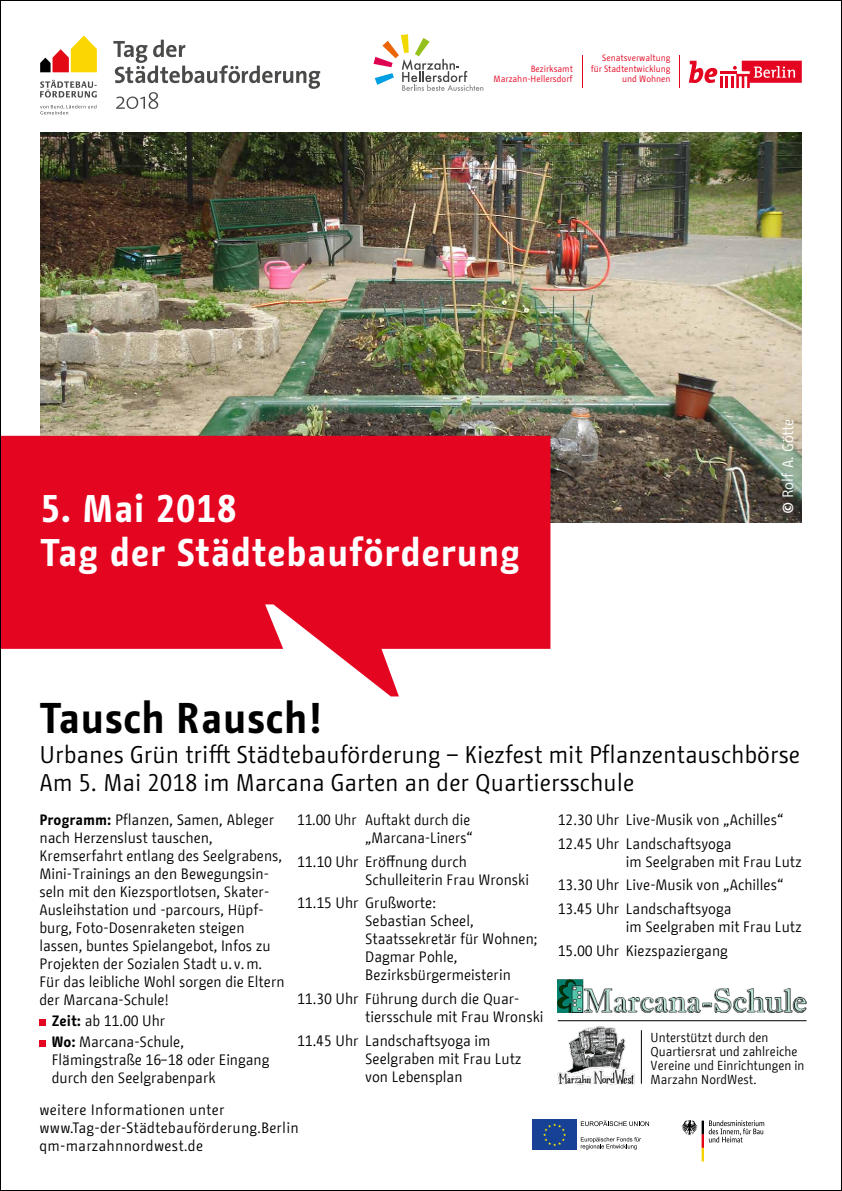
<style>
.page{position:relative;width:842px;height:1191px;background:#fff}
.page>*{position:absolute;margin:0;border:0;box-sizing:border-box;transform-origin:0 0}
.t1{font:700 43px "BMF Change";color:#000}
.t2{font:700 38.6px/44.4px "BMF Change";letter-spacing:.01em;color:#fff}
.t3{font:24px/27.2px "BMF Change";color:#000}
.t4{font:15px/18px "BMF Change";color:#000}
.t5{font:15px/18px "BMF Change";letter-spacing:.015em;color:#000}
.t6{font:15px "BMF Change";color:#fff}
.t7{font:13px/14px "BMF Change";color:#000}
.t8{font:9px/10.4px "BMF Change";color:#e40521;text-align:right}
.s1{font-weight:700}
</style>
<div class="page">
<img style="left:40px;top:132px;width:762px;height:391px">
<div style="left:39px;top:1019px;width:7px;height:7px;background:#e40521"></div>
<div style="left:39px;top:1040px;width:7px;height:7px;background:#e40521"></div>
<svg style="left:40px;top:36px;width:57px;height:36px"></svg>
<svg style="left:40px;top:105px;width:56px;height:9px"></svg>
<svg style="left:40px;top:80px;width:57px;height:18px"></svg>
<svg style="left:113px;top:40px;width:207px;height:69px"></svg>
<svg style="left:2px;top:436px;width:548px;height:260px;fill:#e40521"></svg>
<svg style="left:689px;top:61px;width:113px;height:27px"></svg>
<hr style="left:679px;top:56px;width:1px;height:32px;background:#e40521">
<hr style="left:582px;top:56px;width:1px;height:32px;background:#e40521">
<svg style="left:682px;top:1120px;width:82px;height:41px"></svg>
<div style="left:532px;top:1119px;width:45px;height:31px;background:#164194"></div>
<svg style="left:543px;top:1123px;width:23px;height:23px"></svg>
<svg style="left:581px;top:1120px;width:68px;height:6px"></svg>
<svg style="left:581px;top:1137px;width:60px;height:12px"></svg>
<svg style="left:373px;top:34px;width:110px;height:57px"></svg>
<img style="left:557px;top:1026px;width:78px;height:58px">
<hr style="left:641px;top:1030px;width:1px;height:53px;background:#000">
<img style="left:558px;top:979px;width:248px;height:33px">
<hr style="left:558px;top:1020px;width:248px;height:1px;background:#000">
<p class="t8" style="left:493px;top:63px;width:81px">Bezirksamt<br>Marzahn-Hellersdorf</p>
<p class="t8" style="left:591px;top:53px;width:81px">Senatsverwaltung für Stadtentwicklung und Wohnen</p>
<h2 class="t2" style="left:40px;top:485px;width:482px">5. Mai 2018<br>Tag der Städtebauförderung</h2>
<p class="t6" style="left:778px;top:514px;width:97px;rotate:-90deg"><span class="s1">©</span> Rolf A. Götte</p>
<h1 class="t1" style="left:39px;top:688px;width:285px">Tausch Rausch!</h1>
<h3 class="t3" style="left:39px;top:741px;width:762px">Urbanes Grün trifft Städtebauförderung – Kiezfest mit Pflanzentauschbörse<br>Am 5. Mai 2018 im Marcana Garten an der Quartiersschule</h3>
<p class="t5" style="left:39px;top:810px;width:236px"><span class="s1">Programm:</span> Pflanzen, Samen, Ableger nach Herzenslust tauschen,</p>
<p class="t4" style="left:39px;top:847px;width:247px">Kremserfahrt entlang des Seelgrabens, Mini-Trainings an den Bewegungsin&shy;seln mit den Kiezsportlotsen, Skater-Ausleihstation und -parcours, Hüpf&shy;burg, Foto-Dosenraketen steigen lassen, buntes Spielangebot, Infos zu Projekten der Sozialen Stadt u. v.m.<br>Für das leibliche Wohl sorgen die Eltern der Marcana-Schule!</p>
<p class="t4" style="left:52px;top:1010px;width:134px;line-height:21px"><span class="s1">Zeit:</span> ab 11.00 Uhr<br><span class="s1">Wo:</span> Marcana-Schule,</p>
<p class="t4" style="left:52px;top:1051px;width:219px">Flämingstraße 16–18 oder Eingang durch den Seelgrabenpark</p>
<p class="t4" style="left:297px;top:811px;width:177px;text-align:right">11.00 Uhr Auftakt durch die „Marcana-Liners“</p>
<p class="t4" style="left:365px;top:852px;width:165px;text-indent:-68px">11.10 Uhr Eröffnung durch<br>Schulleiterin Frau Wronski</p>
<p class="t4" style="left:365px;top:894px;width:174px;text-indent:-68px">11.15 Uhr Grußworte:<br>Sebastian Scheel,<br>Staatssekretär für Wohnen;<br>Dagmar Pohle,<br>Bezirksbürgermeisterin</p>
<p class="t4" style="left:365px;top:990px;width:180px;text-indent:-68px">11.30 Uhr Führung durch die Quar&shy;tiersschule mit Frau Wronski</p>
<p class="t4" style="left:365px;top:1031px;width:158px;text-indent:-68px">11.45 Uhr Landschaftsyoga im<br>Seelgraben mit Frau Lutz von Lebensplan</p>
<p class="t5" style="left:39px;top:1100px;width:261px">weitere Informationen unter www.Tag-der-Städtebauförderung.Berlin qm-marzahnnordwest.de</p>
<p class="t4" style="left:558px;top:808px;width:227px;line-height:23.6px">12.30 Uhr Live-Musik von „Achilles“<br>12.45 Uhr Landschaftsyoga</p>
<p class="t4" style="left:558px;top:849px;width:246px;line-height:23.6px;text-indent:68px">im Seelgraben mit Frau Lutz<br>13.30 Uhr Live-Musik von „Achilles“<br>13.45 Uhr Landschaftsyoga</p>
<p class="t4" style="left:558px;top:915px;width:246px;line-height:23.6px;text-indent:68px">im Seelgraben mit Frau Lutz<br>15.00 Uhr Kiezspaziergang</p>
<p class="t7" style="left:651px;top:1030px;width:155px">Unterstützt durch den<br>Quartiersrat und zahlreiche<br>Vereine und Einrichtungen in<br>Marzahn NordWest.</p>
</div>
